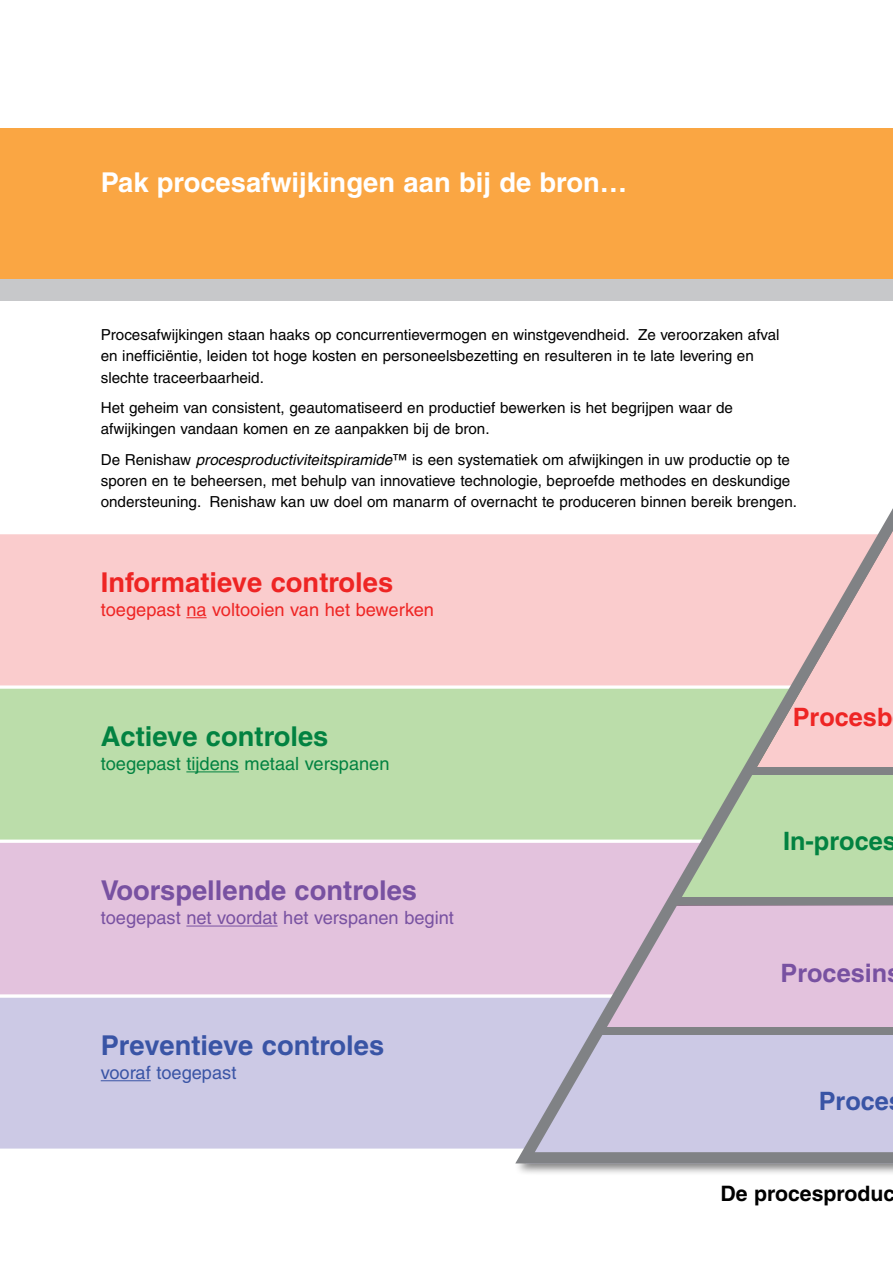
<style>
.page{position:relative;width:893px;height:1263px;background:#fff}
.page>*{position:absolute;margin:0;border:0;box-sizing:border-box;transform-origin:0 0}
.t1{font:700 27.3px "Helvetica";color:#fff}
.t2{font:700 27.3px "Helvetica";color:#7851a1}
.t3{font:700 27.3px "Helvetica";color:#ee2524}
.t4{font:700 27.3px "Helvetica";color:#3954a5}
.t5{font:700 27.3px "Helvetica";color:#028241}
.t6{font:700 25.35px "Helvetica";color:#028241}
.t7{font:700 25.35px "Helvetica";color:#7851a1}
.t8{font:700 25.35px "Helvetica";color:#ee2524}
.t9{font:700 25.35px "Helvetica";color:#3954a5}
.t10{font:700 21.3px "Helvetica";color:#000}
.t11{font:18.3px "Helvetica";color:#7851a1}
.t12{font:18.3px "Helvetica";color:#ee2524}
.t13{font:18.3px "Helvetica";color:#028241}
.t14{font:18.3px "Helvetica";color:#3954a5}
.t15{font:15.15px/21.3px "Helvetica";color:#000}
.s1{font-style:italic}
</style>
<div class="page">
<div style="left:0;top:997px;width:513px;height:152px;background:#ccc9e5"></div>
<div style="left:0;top:843px;width:513px;height:152px;background:#e3c2dd"></div>
<div style="left:0;top:688px;width:513px;height:152px;background:#bda"></div>
<div style="left:0;top:534px;width:513px;height:152px;background:#facccd"></div>
<svg style="left:186px;top:617px;width:21px;height:1px"></svg>
<hr style="left:186px;top:771px;width:53px;height:1px;background:#028241">
<hr style="left:186px;top:925px;width:92px;height:1px;background:#7851a1">
<hr style="left:101px;top:1080px;width:50px;height:1px;background:#3954a5">
<div style="left:0;top:279px;width:893px;height:22px;background:#c7c8ca"></div>
<div style="left:0;top:129px;width:893px;height:150px;background:#faa643"></div>
<div style="left:513px;top:505px;width:380px;height:671px;background:#000;opacity:.5"></div>
<svg style="left:515px;top:508px;width:378px;height:655px;background:#d5caca"></svg>
<svg style="left:889px;top:508px;width:4px;height:16px"></svg>
<p class="t1" style="left:101px;top:166px;width:528px">Pak procesafwijkingen aan bij de bron…</p>
<p class="t15" style="left:101px;top:324px;width:680px">Procesafwijkingen staan haaks op concurrentievermogen en winstgevendheid. Ze veroorzaken afval en inefficiëntie, leiden tot hoge kosten en personeelsbezetting en resulteren in te late levering en slechte traceerbaarheid.</p>
<p class="t15" style="left:101px;top:397px;width:634px">Het geheim van consistent, geautomatiseerd en productief bewerken is het begrijpen waar de afwijkingen vandaan komen en ze aanpakken bij de bron.</p>
<p class="t15" style="left:101px;top:449px;width:698px">De Renishaw <span class="s1">procesproductiviteitspiramide</span>™ is een systematiek om afwijkingen in uw productie op te sporen en te beheersen, met behulp van innovatieve technologie, beproefde methodes en deskundige ondersteuning. Renishaw kan uw doel om manarm of overnacht te produceren binnen bereik brengen.</p>
<p class="t3" style="left:101px;top:565px;width:294px">Informatieve controles</p>
<p class="t12" style="left:101px;top:599px;width:335px">toegepast na voltooien van het bewerken</p>
<p class="t5" style="left:101px;top:719px;width:229px">Actieve controles</p>
<p class="t13" style="left:101px;top:753px;width:290px">toegepast tijdens metaal verspanen</p>
<p class="t2" style="left:101px;top:874px;width:318px">Voorspellende controles</p>
<p class="t11" style="left:101px;top:907px;width:355px">toegepast net voordat het verspanen begint</p>
<p class="t4" style="left:101px;top:1028px;width:285px">Preventieve controles</p>
<p class="t14" style="left:101px;top:1062px;width:137px">vooraf toegepast</p>
<p class="t8" style="left:793px;top:702px;width:101px">Procesb</p>
<p class="t6" style="left:783px;top:826px;width:115px">In-proces</p>
<p class="t7" style="left:780px;top:957px;width:108px">Procesin</p>
<p class="t9" style="left:819px;top:1085px;width:72px">Proce</p>
<p class="t10" style="left:721px;top:1180px;width:176px">De procesproduc</p>
</div>
